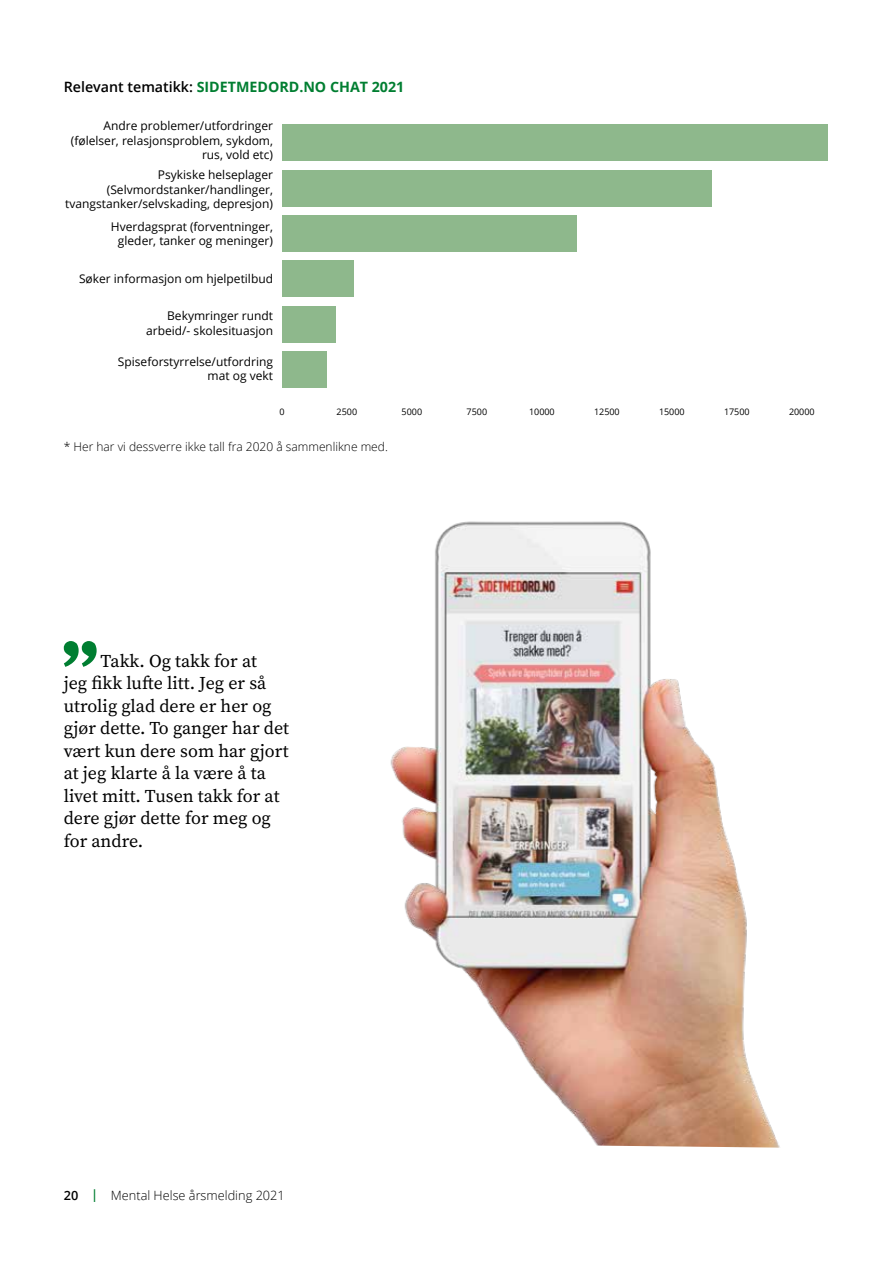
<style>
.page{position:relative;width:893px;height:1263px;background:#fff}
.page>*{position:absolute;margin:0;border:0;box-sizing:border-box;transform-origin:0 0}
.t1{font:18px/22.5px "Source Serif Pro";color:#000}
.t2{font:700 14.25px "Open Sans";color:#007e31}
.t3{font:300 12.75px "Open Sans";color:#000}
.t4{font:12px/14.4px "Open Sans";color:#000;text-align:right}
.t5{font:300 12px "Open Sans";color:#000}
.t6{font:9px "Open Sans";color:#000}
.s1{font-weight:600;color:#000}
.s2{font-weight:600}
.s3{font-weight:600;color:#007e31}
</style>
<div class="page">
<div style="left:282px;top:125px;width:545px;height:36px;background:#8eb88c"></div>
<div style="left:282px;top:170px;width:429px;height:36px;background:#8eb88c"></div>
<div style="left:282px;top:215px;width:295px;height:37px;background:#8eb88c"></div>
<div style="left:282px;top:261px;width:71px;height:36px;background:#8eb88c"></div>
<div style="left:282px;top:306px;width:53px;height:36px;background:#8eb88c"></div>
<div style="left:282px;top:351px;width:44px;height:37px;background:#8eb88c"></div>
<svg style="left:64px;top:641px;width:33px;height:26px"></svg>
<img style="left:390px;top:521px;width:390px;height:627px">
<p class="t2" style="left:64px;top:76px;width:342px"><span class="s1">Relevant tematikk:</span> SIDETMEDORD.NO CHAT 2021</p>
<p class="t4" style="left:71px;top:118px;width:204px">Andre problemer/utfordringer (følelser, relasjonsproblem, sykdom, rus, vold etc)</p>
<p class="t4" style="left:65px;top:167px;width:209px">Psykiske helseplager (Selvmordstanker/handlinger, tvangstanker/selvskading, depresjon)</p>
<p class="t4" style="left:111px;top:219px;width:164px;text-align:center">Hverdagsprat (forventninger, gleder, tanker og meninger)</p>
<p class="t4" style="left:79px;top:272px;width:196px">Søker informasjon om hjelpetilbud</p>
<p class="t4" style="left:146px;top:308px;width:128px">Bekymringer rundt arbeid/- skolesituasjon</p>
<p class="t4" style="left:118px;top:354px;width:157px">Spiseforstyrrelse/utfordring mat og vekt</p>
<p class="t6" style="left:279px;top:405px;width:7px">0</p>
<p class="t6" style="left:337px;top:405px;width:22px">2500</p>
<p class="t6" style="left:402px;top:405px;width:22px">5000</p>
<p class="t6" style="left:467px;top:405px;width:22px">7500</p>
<p class="t6" style="left:529px;top:405px;width:27px">10000</p>
<p class="t6" style="left:594px;top:405px;width:27px">12500</p>
<p class="t6" style="left:659px;top:405px;width:27px">15000</p>
<p class="t6" style="left:724px;top:405px;width:27px">17500</p>
<p class="t6" style="left:789px;top:405px;width:27px">20000</p>
<p class="t5" style="left:64px;top:439px;width:326px">* Her har vi dessverre ikke tall fra 2020 å sammenlikne med.</p>
<h1 class="t1" style="left:64px;top:650px;width:227px;text-indent:37px">Takk. Og takk for at<br>jeg fikk lufte litt. Jeg er så utrolig glad dere er her og gjør dette. To ganger har det vært kun dere som har gjort at jeg klarte å la være å ta livet mitt. Tusen takk for at dere gjør dette for meg og for andre.</h1>
<p class="t3" style="left:64px;top:1187px;width:223px"><span class="s2">20</span> <span class="s3">|</span> Mental Helse årsmelding 2021</p>
</div>
